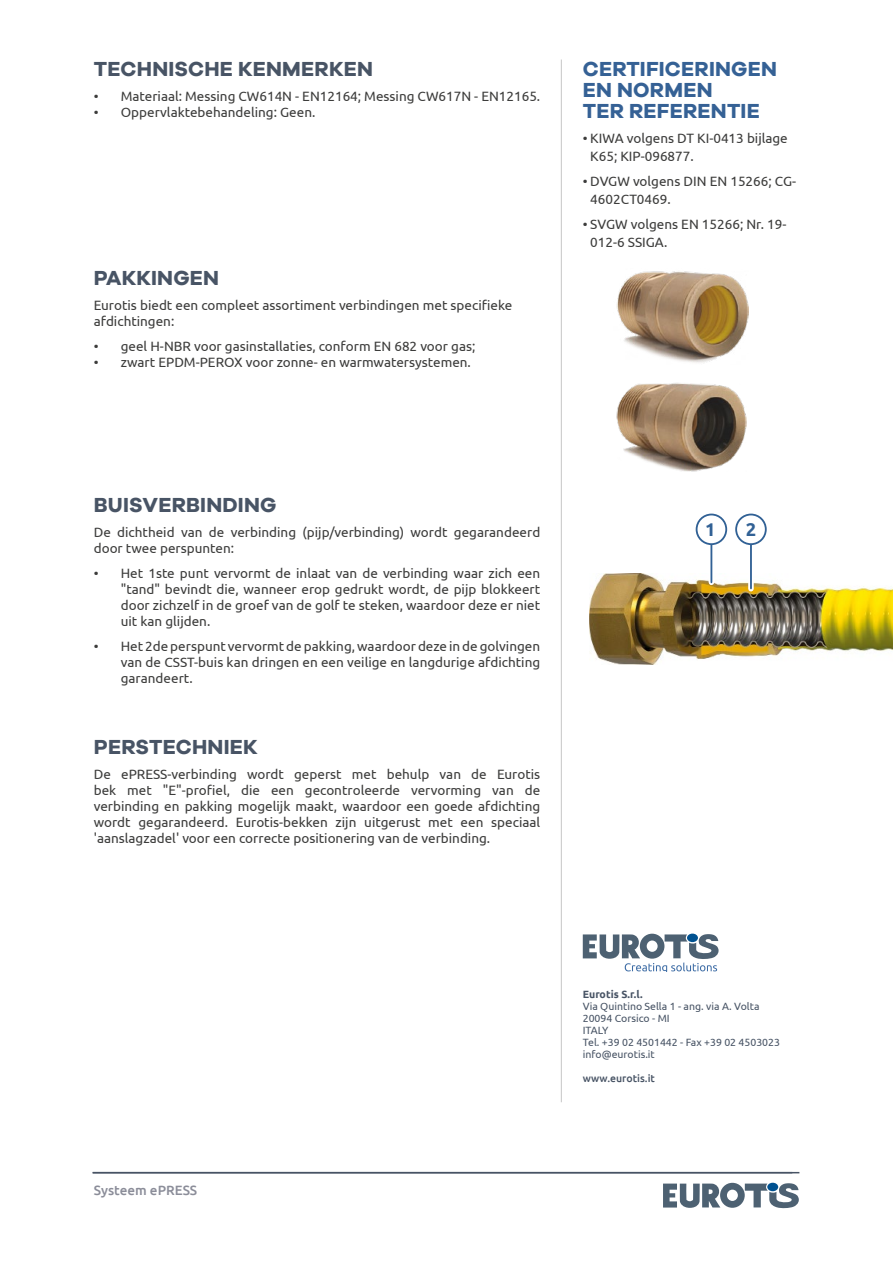
<style>
.page{position:relative;width:893px;height:1263px;background:#fff}
.page>*{position:absolute;margin:0;border:0;box-sizing:border-box;transform-origin:0 0}
.Titolo_della_pagina{font:700 21px "Galano Grotesque";letter-spacing:.01em;color:#485465}
.Titolo_della_pagina-2{font:700 21px/21px "Galano Grotesque";letter-spacing:.01em;color:#356195}
.t1{font:700 18.45px "Ubuntu";color:#316195}
.Corpo_del_testo_-_A_sinistra{font:13.5px/16.2px "Ubuntu";color:#3c3c3b}
.t2{font:500 13.5px "Ubuntu";color:#8b8d99}
.Tipo_piccolo{font:10.5px "Ubuntu";color:#485465}
.Tipo_piccolo-2{font:500 10.5px "Ubuntu";color:#485465}
.Tipo_piccolo-3{font:700 10.5px "Ubuntu";color:#485465}
</style>
<div class="page">
<hr style="left:93px;top:1172px;width:706px;height:1px;background:#485465">
<svg style="left:663px;top:1183px;width:136px;height:25px"></svg>
<hr style="left:561px;top:60px;width:1px;height:1042px;background:#c6c6c6">
<svg style="left:583px;top:934px;width:136px;height:37px"></svg>
<img style="left:616px;top:383px;width:131px;height:88px">
<img style="left:616px;top:271px;width:132px;height:92px">
<img style="left:589px;top:573px;width:304px;height:92px">
<div style="left:709px;top:541px;width:5px;height:41px;background:#b6c7d9"></div>
<hr style="left:710px;top:541px;width:2px;height:41px;background:#316195">
<div style="left:748px;top:539px;width:6px;height:50px;background:#fff"></div>
<hr style="left:750px;top:540px;width:2px;height:48px;background:#316195">
<div style="left:697px;top:514px;width:29px;height:30px;background:#fff;border-radius:50%"></div>
<div style="left:696px;top:514px;width:31px;height:31px;border:2px solid #316195;border-radius:50%"></div>
<div style="left:736px;top:514px;width:30px;height:30px;background:#fff;border-radius:50%"></div>
<div style="left:735px;top:514px;width:32px;height:31px;border:2px solid #316195;border-radius:50%"></div>
<p class="Titolo_della_pagina" style="left:94px;top:56px;width:281px">TECHNISCHE KENMERKEN</p>
<p class="Corpo_del_testo_-_A_sinistra" style="left:94px;top:88px;width:448px">• Materiaal: Messing CW614N - EN12164; Messing CW617N - EN12165.</p>
<p class="Corpo_del_testo_-_A_sinistra" style="left:94px;top:104px;width:223px">• Oppervlaktebehandeling: Geen.</p>
<p class="Titolo_della_pagina" style="left:94px;top:265px;width:127px">PAKKINGEN</p>
<p class="Corpo_del_testo_-_A_sinistra" style="left:94px;top:296px;width:420px">Eurotis biedt een compleet assortiment verbindingen met specifieke afdichtingen:</p>
<p class="Corpo_del_testo_-_A_sinistra" style="left:94px;top:337px;width:383px">• geel H-NBR voor gasinstallaties, conform EN 682 voor gas;</p>
<p class="Corpo_del_testo_-_A_sinistra" style="left:94px;top:353px;width:379px">• zwart EPDM-PEROX voor zonne- en warmwatersystemen.</p>
<p class="Titolo_della_pagina-2" style="left:583px;top:58px;width:196px">CERTIFICERINGEN<br>EN NORMEN<br>TER REFERENTIE</p>
<p class="Corpo_del_testo_-_A_sinistra" style="left:590px;top:129px;width:199px;line-height:18px;text-indent:-8px">• KIWA volgens DT KI-0413 bijlage<br>K65; KIP-096877.</p>
<p class="Corpo_del_testo_-_A_sinistra" style="left:590px;top:172px;width:207px;line-height:18px;text-indent:-8px">• DVGW volgens DIN EN 15266; CG-<br>4602CT0469.</p>
<p class="Corpo_del_testo_-_A_sinistra" style="left:590px;top:214px;width:198px;line-height:18px;text-indent:-8px">• SVGW volgens EN 15266; Nr. 19-<br>012-6 SSIGA.</p>
<p class="Titolo_della_pagina" style="left:94px;top:492px;width:184px">BUISVERBINDING</p>
<p class="Corpo_del_testo_-_A_sinistra" style="left:94px;top:523px;width:448px">De dichtheid van de verbinding (pijp/verbinding) wordt gegarandeerd door twee perspunten:</p>
<p class="Corpo_del_testo_-_A_sinistra" style="left:121px;top:564px;width:421px;text-align:justify;text-indent:-27px">• Het 1ste punt vervormt de inlaat van de verbinding waar zich een "tand" bevindt die, wanneer erop gedrukt wordt, de pijp blokkeert door zichzelf in de groef van de golf te steken, waardoor deze er niet uit kan glijden.</p>
<p class="Corpo_del_testo_-_A_sinistra" style="left:121px;top:638px;width:421px;text-align:justify;text-indent:-27px">• Het 2de perspunt vervormt de pakking, waardoor deze in de golvingen van de CSST-buis kan dringen en een veilige en langdurige afdichting garandeert.</p>
<p class="Titolo_della_pagina" style="left:94px;top:734px;width:165px">PERSTECHNIEK</p>
<p class="Corpo_del_testo_-_A_sinistra" style="left:94px;top:765px;width:448px;text-align:justify">De ePRESS-verbinding wordt geperst met behulp van de Eurotis bek met "E"-profiel, die een gecontroleerde vervorming van de verbinding en pakking mogelijk maakt, waardoor een goede afdichting wordt gegarandeerd. Eurotis-bekken zijn uitgerust met een speciaal 'aanslagzadel' voor een correcte positionering van de verbinding.</p>
<p class="t1" style="left:705px;top:519px;width:12px">1</p>
<p class="t1" style="left:746px;top:519px;width:12px">2</p>
<p class="t2" style="left:94px;top:1181px;width:105px">Systeem ePRESS</p>
<p class="Tipo_piccolo-3" style="left:583px;top:988px;width:61px">Eurotis S.r.l.</p>
<p class="Tipo_piccolo" style="left:583px;top:1000px;width:178px">Via Quintino Sella 1 - ang. via A. Volta</p>
<p class="Tipo_piccolo" style="left:583px;top:1012px;width:88px">20094 Corsico - MI</p>
<p class="Tipo_piccolo" style="left:583px;top:1024px;width:27px">ITALY</p>
<p class="Tipo_piccolo" style="left:583px;top:1036px;width:199px">Tel. +39 02 4501442 - Fax +39 02 4503023</p>
<p class="Tipo_piccolo" style="left:583px;top:1048px;width:74px">info@eurotis.it</p>
<p class="Tipo_piccolo-2" style="left:583px;top:1072px;width:74px">www.eurotis.it</p>
</div>
